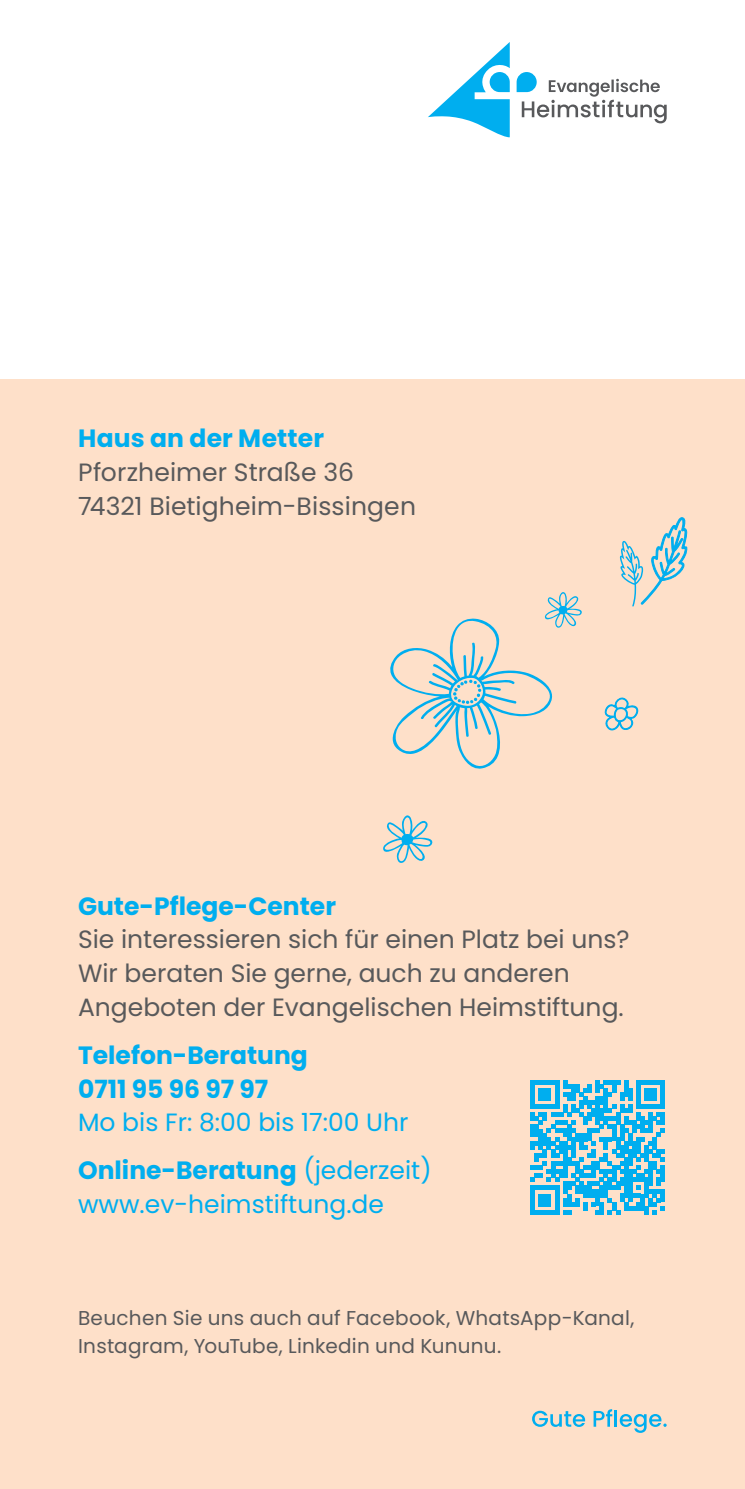
<style>
.page{position:relative;width:745px;height:1489px;background:#fff}
.page>*{position:absolute;margin:0;border:0;box-sizing:border-box;transform-origin:0 0}
.t1{font:25px/33.8px "Poppins";color:#58595b}
.t2{font:25px/48px "Poppins";color:#00aeef}
.t3{font:700 25px/33.8px "Poppins";color:#00aeef}
.t4{font:20px/27.5px "Poppins";letter-spacing:.015em;color:#58595b}
.s1{font-weight:700}
</style>
<div class="page">
<div style="left:0;top:380px;width:744px;height:1108px;background:#fee0c9"></div>
<svg style="left:619px;top:517px;width:67px;height:89px"></svg>
<svg style="left:383px;top:815px;width:50px;height:47px"></svg>
<svg style="left:390px;top:592px;width:192px;height:177px"></svg>
<svg style="left:604px;top:697px;width:35px;height:34px"></svg>
<svg style="left:530px;top:1080px;width:134px;height:134px"></svg>
<svg style="left:428px;top:42px;width:81px;height:95px"></svg>
<svg style="left:516px;top:72px;width:150px;height:51px"></svg>
<svg style="left:532px;top:1410px;width:52px;height:16px"></svg>
<svg style="left:593px;top:1409px;width:73px;height:23px"></svg>
<p class="t3" style="left:78px;top:422px;width:247px">Haus an der Metter</p>
<p class="t1" style="left:78px;top:455px;width:339px">Pforzheimer Straße 36<br>74321 Bietigheim-Bissingen</p>
<p class="t3" style="left:78px;top:889px;width:259px">Gute-Pflege-Center</p>
<p class="t1" style="left:78px;top:922px;width:552px">Sie interessieren sich für einen Platz bei uns?<br>Wir beraten Sie gerne, auch zu anderen<br>Angeboten der Evangelischen Heimstiftung.</p>
<p class="t3" style="left:78px;top:1038px;width:231px">Telefon-Beratung<br>0711 95 96 97 97</p>
<p class="t2" style="left:78px;top:1098px;width:355px">Mo bis Fr: 8:00 bis 17:00 Uhr<br><span class="s1">Online-Beratung</span> (jederzeit)</p>
<p class="t2" style="left:78px;top:1180px;width:307px">www.ev-heimstiftung.de</p>
<p class="t4" style="left:78px;top:1304px;width:557px">Beuchen Sie uns auch auf Facebook, WhatsApp-Kanal,<br>Instagram, YouTube, Linkedin und Kununu.</p>
</div>
